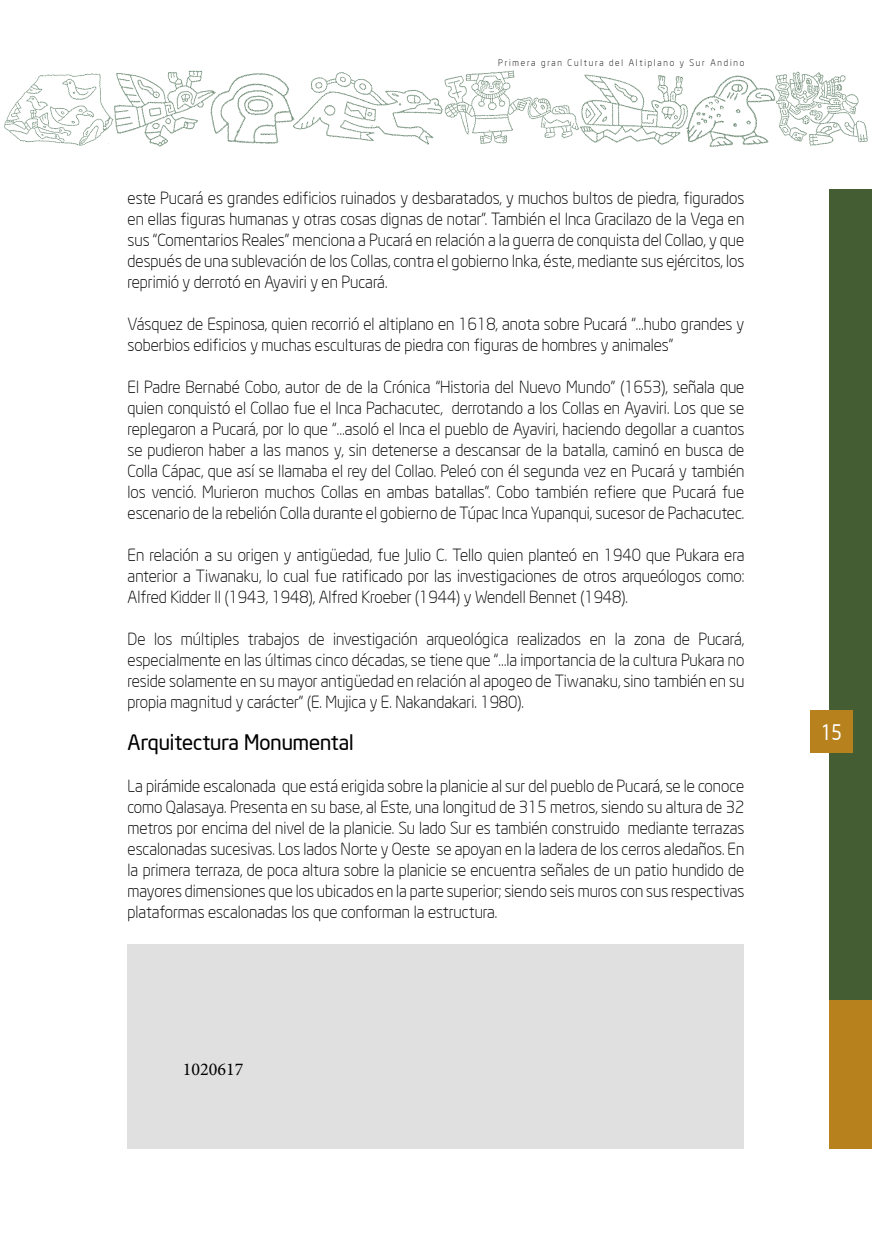
<style>
.page{position:relative;width:872px;height:1255px;background:#fff}
.page>*{position:absolute;margin:0;border:0;box-sizing:border-box;transform-origin:0 0}
.t1{font:21px "Neo Sans Intel";color:#000}
.t2{font:21px "Neo Sans Intel";color:#fff;scale:.85 1}
.t3{font:18px "Minion Pro";color:#000}
.t4{font:300 16.5px/21px "Neo Sans Intel";color:#000;text-align:justify}
.t5{font:300 9px "Neo Sans Intel";letter-spacing:.2em;color:#000}
</style>
<div class="page">
<img style="left:4px;top:70px;width:863px;height:77px">
<div style="left:829px;top:189px;width:43px;height:810px;background:#455d32"></div>
<div style="left:829px;top:999px;width:43px;height:149px;background:#b7821e"></div>
<div style="left:810px;top:710px;width:43px;height:43px;background:#b7821e"></div>
<div style="left:128px;top:944px;width:616px;height:204px;background:#e0e0e0"></div>
<p class="t5" style="left:498px;top:58px;width:248px">Primera gran Cultura del Altiplano y Sur Andino</p>
<p class="t4" style="left:128px;top:187px;width:618px">este Pucará es grandes edificios ruinados y desbaratados, y muchos bultos de piedra, figurados en ellas figuras humanas y otras cosas dignas de notar”. También el Inca Gracilazo de la Vega en sus “Comentarios Reales” menciona a Pucará en relación a la guerra de conquista del Collao, y que después de una sublevación de los Collas, contra el gobierno Inka, éste, mediante sus ejércitos, los reprimió y derrotó en Ayaviri y en Pucará.</p>
<p class="t4" style="left:128px;top:313px;width:618px">Vásquez de Espinosa, quien recorrió el altiplano en 1618, anota sobre Pucará “…hubo grandes y soberbios edificios y muchas esculturas de piedra con figuras de hombres y animales”</p>
<p class="t4" style="left:128px;top:376px;width:618px">El Padre Bernabé Cobo, autor de de la Crónica “Historia del Nuevo Mundo” (1653), señala que quien conquistó el Collao fue el Inca Pachacutec, derrotando a los Collas en Ayaviri. Los que se replegaron a Pucará, por lo que “…asoló el Inca el pueblo de Ayaviri, haciendo degollar a cuantos se pudieron haber a las manos y, sin detenerse a descansar de la batalla, caminó en busca de Colla Cápac, que así se llamaba el rey del Collao. Peleó con él segunda vez en Pucará y también los venció. Murieron muchos Collas en ambas batallas”. Cobo también refiere que Pucará fue escenario de la rebelión Colla durante el gobierno de Túpac Inca Yupanqui, sucesor de Pachacutec.</p>
<p class="t4" style="left:128px;top:544px;width:618px">En relación a su origen y antigüedad, fue Julio C. Tello quien planteó en 1940 que Pukara era anterior a Tiwanaku, lo cual fue ratificado por las investigaciones de otros arqueólogos como:<br>Alfred Kidder II (1943, 1948), Alfred Kroeber (1944) y Wendell Bennet (1948).</p>
<p class="t4" style="left:128px;top:628px;width:618px">De los múltiples trabajos de investigación arqueológica realizados en la zona de Pucará, especialmente en las últimas cinco décadas, se tiene que “…la importancia de la cultura Pukara no reside solamente en su mayor antigüedad en relación al apogeo de Tiwanaku, sino también en su propia magnitud y carácter” (E. Mujica y E. Nakandakari. 1980).</p>
<p class="t1" style="left:128px;top:729px;width:228px">Arquitectura Monumental</p>
<p class="t4" style="left:128px;top:775px;width:618px">La pirámide escalonada que está erigida sobre la planicie al sur del pueblo de Pucará, se le conoce como Qalasaya. Presenta en su base, al Este, una longitud de 315 metros, siendo su altura de 32 metros por encima del nivel de la planicie. Su lado Sur es también construido mediante terrazas escalonadas sucesivas. Los lados Norte y Oeste se apoyan en la ladera de los cerros aledaños. En la primera terraza, de poca altura sobre la planicie se encuentra señales de un patio hundido de mayores dimensiones que los ubicados en la parte superior; siendo seis muros con sus respectivas plataformas escalonadas los que conforman la estructura.</p>
<p class="t3" style="left:183px;top:1056px;width:62px">1020617</p>
<p class="t2" style="left:821px;top:719px;width:26px">15</p>
</div>
